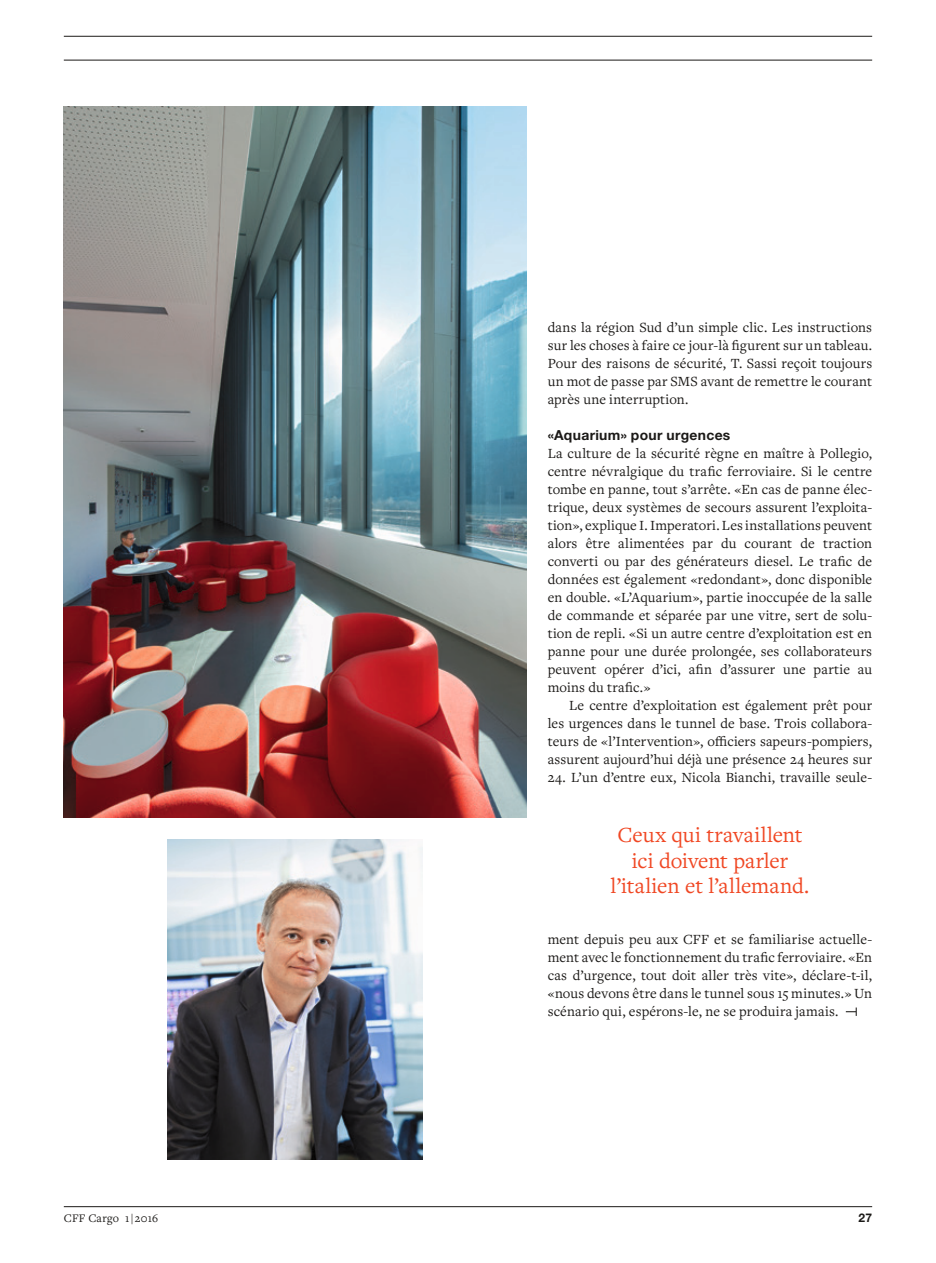
<style>
.page{position:relative;width:936px;height:1263px;background:#fff}
.page>*{position:absolute;margin:0;border:0;box-sizing:border-box;transform-origin:0 0}
.t1{font:22.5px/25.5px "Freight Text Pro";color:#f04723;text-align:center}
.t2{font:14.55px/18px "Freight Text Pro";letter-spacing:.01em;color:#1b1917;text-align:justify}
.t3{font:700 13.8px "Helvetica Neue LT Std";letter-spacing:.025em;color:#1b1917}
.t4{font:12px "Freight Text Pro";letter-spacing:.02em;color:#1b1917}
.t5{font:700 12px "Helvetica Neue LT Std";color:#1b1917}
</style>
<div class="page">
<hr style="left:64px;top:1206px;width:808px;height:1px;background:#1b1917">
<svg style="left:845px;top:1007px;width:11px;height:9px"></svg>
<hr style="left:64px;top:36px;width:808px;height:1px;background:#1b1917">
<hr style="left:64px;top:60px;width:808px;height:1px;background:#1b1917">
<img style="left:64px;top:106px;width:462px;height:712px">
<img style="left:167px;top:839px;width:256px;height:321px">
<p class="t2" style="left:547px;top:318px;width:326px">dans la région Sud d’un simple clic. Les instructions sur les choses à faire ce jour-là figurent sur un tableau.<br>Pour des raisons de sécurité, T. Sassi reçoit toujours un mot de passe par SMS avant de remettre le courant après une interruption.</p>
<p class="t3" style="left:547px;top:426px;width:184px">«Aquarium» pour urgences</p>
<p class="t2" style="left:547px;top:444px;width:326px">La culture de la sécurité règne en maître à Pollegio, centre névralgique du trafic ferroviaire. Si le centre tombe en panne, tout s’arrête. «En cas de panne élec&shy;trique, deux systèmes de secours assurent l’exploita&shy;tion», explique I. Imperatori. Les installations peuvent alors être alimentées par du courant de traction converti ou par des générateurs diesel. Le trafic de données est également «redondant», donc disponible en double. «L’Aquarium», partie inoccupée de la salle de commande et séparée par une vitre, sert de solu&shy;tion de repli. «Si un autre centre d’exploitation est en panne pour une durée prolongée, ses collaborateurs peuvent opérer d’ici, afin d’assurer une partie au moins du trafic.»</p>
<p class="t2" style="left:547px;top:696px;width:326px;text-indent:21px">Le centre d’exploitation est également prêt pour les urgences dans le tunnel de base. Trois collabora&shy;teurs de «l’Intervention», officiers sapeurs-pompiers, assurent aujourd’hui déjà une présence 24 heures sur</p>
<p class="t2" style="left:547px;top:768px;width:326px">24. L’un d’entre eux, Nicola Bianchi, travaille seule-</p>
<h1 class="t1" style="left:610px;top:821px;width:200px">Ceux qui travaillent ici doivent parler l’italien et l’allemand.</h1>
<p class="t2" style="left:547px;top:930px;width:326px">ment depuis peu aux CFF et se familiarise actuelle&shy;ment avec le fonctionnement du trafic ferroviaire. «En cas d’urgence, tout doit aller très vite», déclare-t-il, «nous devons être dans le tunnel sous 15 minutes.» Un scénario qui, espérons-le, ne se produira jamais.</p>
<p class="t4" style="left:64px;top:1210px;width:96px">CFF Cargo 1 | 2016</p>
<p class="t5" style="left:858px;top:1210px;width:15px">27</p>
</div>
